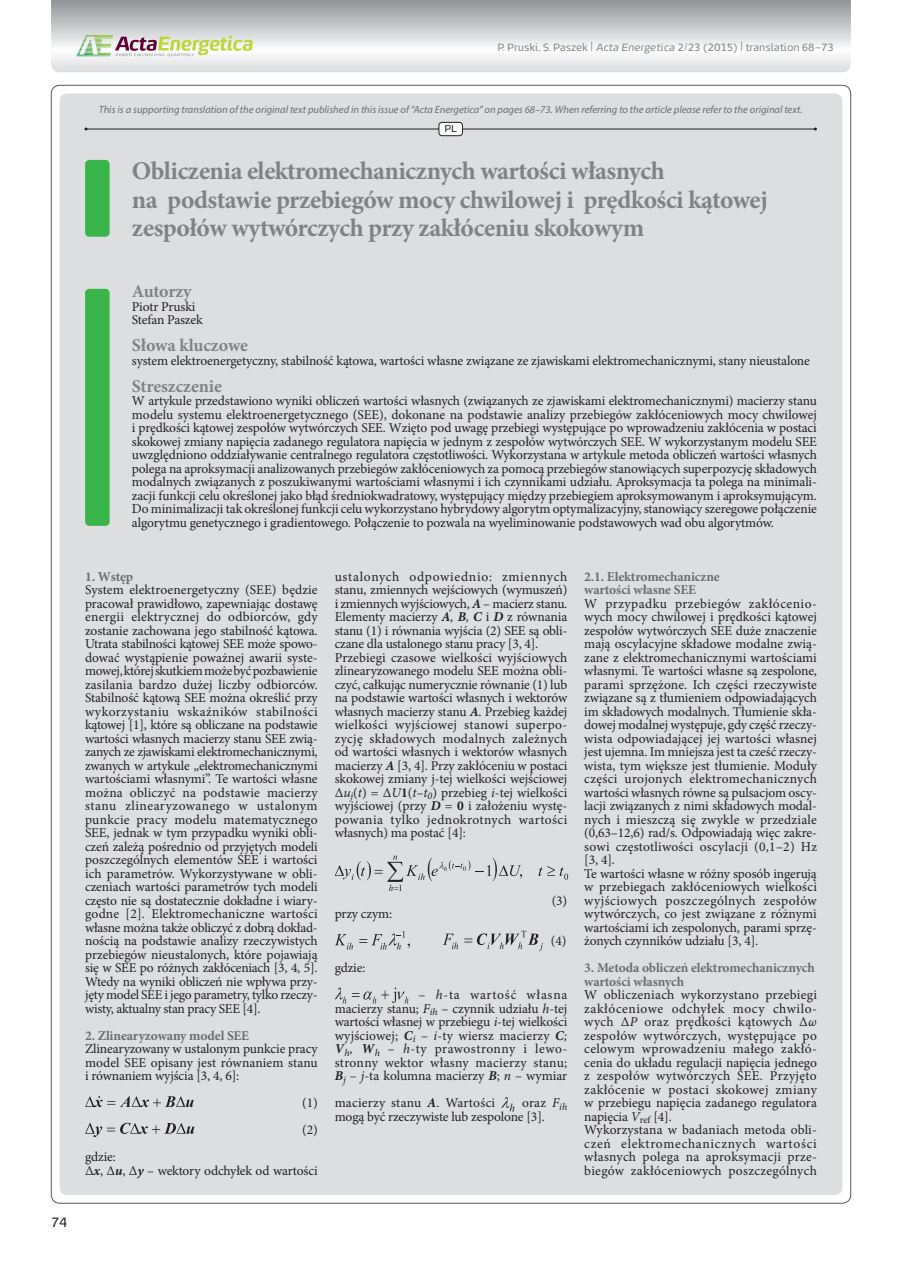
<style>
.page{position:relative;width:902px;height:1263px;background:#fff}
.page>*{position:absolute;margin:0;border:0;box-sizing:border-box;transform-origin:0 0}
.t1{font:700 25.5px/28.5px "Minion Pro";letter-spacing:-.02em;color:#808285}
.t2{font:700 18px "Minion Pro";letter-spacing:-.01em;color:#808285}
.t3{font:13.5px/13.5px "Minion Pro";color:#231f20}
.t4{font:13.5px/13.5px "Minion Pro";letter-spacing:.02em;color:#231f20}
.t5{font:700 13.5px/13.5px "Minion Pro";letter-spacing:-.01em;color:#6c6d70}
.t6{font:13.5px "Energa";color:#231f20}
.t7{font:italic 10.5px "Myriad Pro";color:#6c6d70}
.t8{font:10.5px "Energa";letter-spacing:-.01em;color:#808285}
.t9{font:10.05px "Energa";color:#231f20}
.s1{font-size:13.5px}
.s2{font-style:italic}
.s3{font-weight:700;font-style:italic}
.s4{font-weight:700}
</style>
<div class="page">
<div style="left:60px;top:94px;width:782px;height:1101px;background:#dddee0;border-radius:8px"></div>
<svg style="left:51px;top:0;width:799px;height:72px"></svg>
<svg style="left:76px;top:35px;width:177px;height:21px"></svg>
<div style="left:85px;top:160px;width:25px;height:77px;background:#3ab54a;border-radius:4px"></div>
<div style="left:85px;top:289px;width:25px;height:237px;background:#3ab54a;border-radius:4px"></div>
<svg style="left:85px;top:1096px;width:108px;height:11px"></svg>
<svg style="left:85px;top:1123px;width:109px;height:14px"></svg>
<svg style="left:538px;top:866px;width:30px;height:14px"></svg>
<svg style="left:334px;top:855px;width:188px;height:36px"></svg>
<svg style="left:335px;top:934px;width:18px;height:16px"></svg>
<svg style="left:359px;top:931px;width:51px;height:19px"></svg>
<svg style="left:442px;top:934px;width:16px;height:15px"></svg>
<svg style="left:464px;top:931px;width:79px;height:20px"></svg>
<svg style="left:335px;top:987px;width:11px;height:17px"></svg>
<svg style="left:352px;top:987px;width:56px;height:17px"></svg>
<svg style="left:501px;top:1097px;width:13px;height:15px"></svg>
<hr style="left:86px;top:129px;width:729px;height:1px;background:#231f20">
<div style="left:439px;top:122px;width:23px;height:14px;background:#fff;border-radius:3px"></div>
<div style="left:438px;top:122px;width:25px;height:14px;border:1px solid #231f20;border-radius:3px"></div>
<p class="t8" style="left:497px;top:41px;width:338px">P. Pruski, S. Paszek <span class="s1">|</span> <span class="s2">Acta Energetica</span> 2/23 (2015) <span class="s1">|</span> translation 68–73</p>
<p class="t6" style="left:51px;top:1213px;width:18px">74</p>
<p class="t7" style="left:99px;top:103px;width:705px">This is a supporting translation of the original text published in this issue of “Acta Energetica” on pages 68–73. When referring to the article please refer to the original text.</p>
<p class="t9" style="left:444px;top:122px;width:14px">PL</p>
<h1 class="t1" style="left:132px;top:157px;width:637px">Obliczenia elektromechanicznych wartości własnych<br>na podstawie przebiegów mocy chwilowej i prędkości kątowej zespołów wytwórczych przy zakłóceniu skokowym</h1>
<h2 class="t2" style="left:132px;top:279px;width:61px">Autorzy</h2>
<p class="t3" style="left:132px;top:300px;width:72px">Piotr Pruski<br>Stefan Paszek</p>
<h2 class="t2" style="left:132px;top:333px;width:118px">Słowa kluczowe</h2>
<p class="t3" style="left:132px;top:354px;width:679px">system elektroenergetyczny, stabilność kątowa, wartości własne związane ze zjawiskami elektromechanicznymi, stany nieustalone</p>
<h2 class="t2" style="left:132px;top:373px;width:92px">Streszczenie</h2>
<p class="t3" style="left:132px;top:394px;width:686px;text-align:justify">W artykule przedstawiono wyniki obliczeń wartości własnych (związanych ze zjawiskami elektromechanicznymi) macierzy stanu modelu systemu elektroenergetycznego (SEE), dokonane na podstawie analizy przebiegów zakłóceniowych mocy chwilowej i prędkości kątowej zespołów wytwórczych SEE. Wzięto pod uwagę przebiegi występujące po wprowadzeniu zakłócenia w postaci skokowej zmiany napięcia zadanego regulatora napięcia w jednym z zespołów wytwórczych SEE. W wykorzystanym modelu SEE uwzględniono oddziaływanie centralnego regulatora częstotliwości. Wykorzystana w artykule metoda obliczeń wartości własnych polega na aproksymacji analizowanych przebiegów zakłóceniowych za pomocą przebiegów stanowiących superpozycję składowych modalnych związanych z poszukiwanymi wartościami własnymi i ich czynnikami udziału. Aproksymacja ta polega na minimali&shy;zacji funkcji celu określonej jako błąd średniokwadratowy, występujący między przebiegiem aproksymowanym i aproksymującym.<br>Do minimalizacji tak określonej funkcji celu wykorzystano hybrydowy algorytm optymalizacyjny, stanowiący szeregowe połączenie algorytmu genetycznego i gradientowego. Połączenie to pozwala na wyeliminowanie podstawowych wad obu algorytmów.</p>
<p class="t5" style="left:85px;top:569px;width:50px">1. Wstęp</p>
<p class="t3" style="left:85px;top:583px;width:234px;text-align:justify">System elektroenergetyczny (SEE) będzie pracował prawidłowo, zapewniając dostawę energii elektrycznej do odbiorców, gdy zostanie zachowana jego stabilność kątowa.<br>Utrata stabilności kątowej SEE może spowo&shy;dować wystąpienie poważnej awarii syste&shy;mowej, której skutkiem może być pozbawienie zasilania bardzo dużej liczby odbiorców.<br>Stabilność kątową SEE można określić przy wykorzystaniu wskaźników stabilności kątowej [1], które są obliczane na podstawie wartości własnych macierzy stanu SEE zwią&shy;zanych ze zjawiskami elektromechanicznymi, zwanych w artykule „elektromechanicznymi wartościami własnymi”. Te wartości własne można obliczyć na podstawie macierzy stanu zlinearyzowanego w ustalonym punkcie pracy modelu matematycznego SEE, jednak w tym przypadku wyniki obli&shy;czeń zależą pośrednio od przyjętych modeli poszczególnych elementów SEE i wartości ich parametrów. Wykorzystywane w obli&shy;czeniach wartości parametrów tych modeli często nie są dostatecznie dokładne i wiary&shy;godne [2]. Elektromechaniczne wartości własne można także obliczyć z dobrą dokład&shy;nością na podstawie analizy rzeczywistych przebiegów nieustalonych, które pojawiają się w SEE po różnych zakłóceniach [3, 4, 5].<br>Wtedy na wyniki obliczeń nie wpływa przy&shy;jęty model SEE i jego parametry, tylko rzeczy&shy;wisty, aktualny stan pracy SEE [4].</p>
<p class="t5" style="left:85px;top:1028px;width:165px">2. Zlinearyzowany model SEE</p>
<p class="t3" style="left:85px;top:1042px;width:234px;text-align:justify">Zlinearyzowany w ustalonym punkcie pracy model SEE opisany jest równaniem stanu i równaniem wyjścia [3, 4, 6]:</p>
<p class="t3" style="left:302px;top:1089px;width:17px;line-height:27px">(1) (2)</p>
<p class="t3" style="left:85px;top:1150px;width:234px">gdzie:<br>Δ<span class="s3">x</span>, Δ<span class="s3">u</span>, Δ<span class="s3">y</span> – wektory odchyłek od wartości</p>
<p class="t3" style="left:335px;top:570px;width:234px">ustalonych odpowiednio: zmiennych stanu, zmiennych wejściowych (wymuszeń) i zmiennych wyjściowych, <span class="s3">A</span> – macierz stanu.<br>Elementy macierzy <span class="s3">A</span><span class="s2">,</span> <span class="s3">B</span><span class="s2">,</span> <span class="s3">C</span> i <span class="s3">D</span> z równania stanu (1) i równania wyjścia (2) SEE są obli&shy;czane dla ustalonego stanu pracy [3, 4].<br>Przebiegi czasowe wielkości wyjściowych zlinearyzowanego modelu SEE można obli&shy;czyć, całkując numerycznie równanie (1) lub na podstawie wartości własnych i wektorów własnych macierzy stanu <span class="s3">A</span>. Przebieg każdej wielkości wyjściowej stanowi superpo&shy;zycję składowych modalnych zależnych od wartości własnych i wektorów własnych macierzy <span class="s3">A</span> [3, 4]. Przy zakłóceniu w postaci skokowej zmiany j-tej wielkości wejściowej Δ<span class="s2">u</span><sub>j</sub>(<span class="s2">t</span>) = Δ<span class="s2">U</span><span class="s4">1</span>(<span class="s2">t–t</span><sub>0</sub>) przebieg <span class="s2">i</span>-tej wielkości wyjściowej (przy <span class="s3">D</span> = <span class="s4">0</span> i założeniu wystę&shy;powania tylko jednokrotnych wartości własnych) ma postać [4]:</p>
<p class="t3" style="left:334px;top:907px;width:59px">przy czym:</p>
<p class="t3" style="left:551px;top:894px;width:17px">(3)</p>
<p class="t3" style="left:550px;top:934px;width:17px">(4)</p>
<p class="t3" style="left:334px;top:961px;width:32px">gdzie:</p>
<p class="t3" style="left:334px;top:988px;width:234px;text-align:justify;text-indent:84px">– <span class="s2">h</span>-ta wartość własna macierzy stanu; <span class="s2">F</span><sub>ih</sub> – czynnik udziału <span class="s2">h</span>-tej wartości własnej w przebiegu <span class="s2">i</span>-tej wielkości wyjściowej; <span class="s3">C</span><sub>i</sub> – <span class="s2">i</span>-ty wiersz macierzy <span class="s3">C</span><span class="s2">; </span><span class="s3">V</span><sub>h</sub><span class="s2">,</span> <span class="s3">W</span><sub>h</sub> – <span class="s2">h</span>-ty prawostronny i lewo&shy;stronny wektor własny macierzy stanu; <span class="s3">B</span><sub>j</sub> – <span class="s2">j</span>-ta kolumna macierzy <span class="s3">B</span>; <span class="s2">n</span> – wymiar</p>
<p class="t3" style="left:334px;top:1096px;width:162px">macierzy stanu <span class="s3">A</span>. Wartości</p>
<p class="t3" style="left:334px;top:1096px;width:234px;text-indent:187px">oraz <span class="s2">F</span><sub>ih </sub>mogą być rzeczywiste lub zespolone [3].</p>
<p class="t5" style="left:584px;top:569px;width:137px">2.1. Elektromechaniczne wartości własne SEE</p>
<p class="t3" style="left:584px;top:597px;width:234px">W przypadku przebiegów zakłócenio&shy;wych mocy chwilowej i prędkości kątowej zespołów wytwórczych SEE duże znaczenie mają oscylacyjne składowe modalne zwią&shy;zane z elektromechanicznymi wartościami własnymi. Te wartości własne są zespolone, parami sprzężone. Ich części rzeczywiste związane są z tłumieniem odpowiadających im składowych modalnych. Tłumienie skła&shy;dowej modalnej występuje, gdy część rzeczy&shy;wista odpowiadającej jej wartości własnej jest ujemna. Im mniejsza jest ta cześć rzeczy&shy;wista, tym większe jest tłumienie. Moduły części urojonych elektromechanicznych wartości własnych równe są pulsacjom oscy&shy;lacji związanych z nimi składowych modal&shy;nych i mieszczą się zwykle w przedziale (0,63–12,6) rad/s. Odpowiadają więc zakre&shy;sowi częstotliwości oscylacji (0,1–2) Hz [3, 4].<br>Te wartości własne w różny sposób ingerują w przebiegach zakłóceniowych wielkości wyjściowych poszczególnych zespołów wytwórczych, co jest związane z różnymi wartościami ich zespolonych, parami sprzę&shy;żonych czynników udziału [3, 4].</p>
<p class="t5" style="left:584px;top:961px;width:232px">3. Metoda obliczeń elektromechanicznych wartości własnych</p>
<p class="t4" style="left:584px;top:988px;width:234px">W obliczeniach wykorzystano przebiegi zakłóceniowe odchyłek mocy chwilo&shy;wych Δ<span class="s2">P</span> oraz prędkości kątowych Δ<span class="s2">ω </span>zespołów wytwórczych, występujące po celowym wprowadzeniu małego zakłó&shy;cenia do układu regulacji napięcia jednego z zespołów wytwórczych SEE. Przyjęto zakłócenie w postaci skokowej zmiany w przebiegu napięcia zadanego regulatora napięcia <span class="s2">V</span><sub>ref</sub> [4].<br>Wykorzystana w badaniach metoda obli&shy;czeń elektromechanicznych wartości własnych polega na aproksymacji prze&shy;biegów zakłóceniowych poszczególnych</p>
</div>
